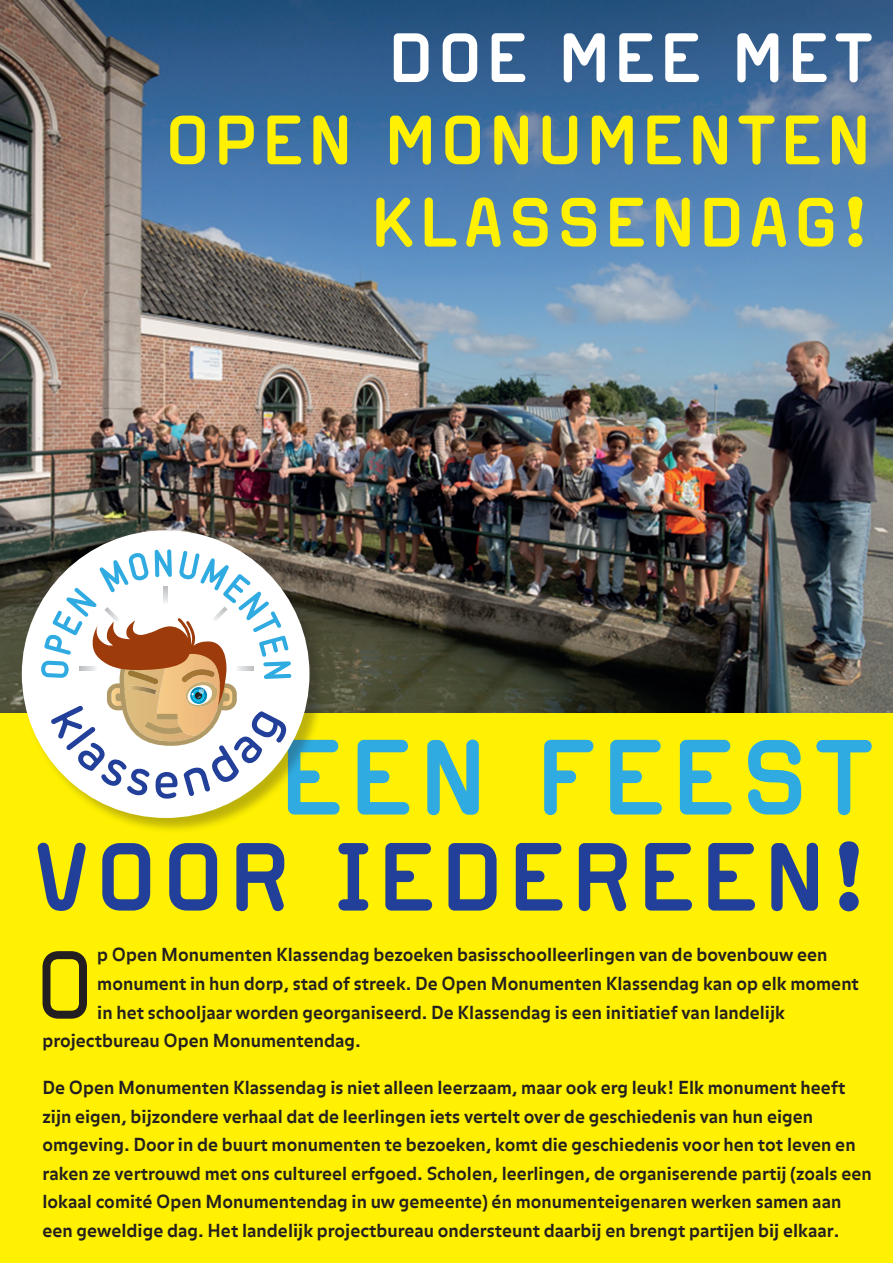
<style>
.page{position:relative;width:893px;height:1263px;background:#fff}
.page>*{position:absolute;margin:0;border:0;box-sizing:border-box;transform-origin:0 0}
.t1{font:114px "Magda Clean";color:#231f20}
.t2{font:700 82.2px/82.2px "Magda Clean";letter-spacing:.03em;color:#fff101;text-align:right}
.t3{font:700 82.2px "Magda Clean";letter-spacing:.03em;color:#fff}
.t4{font:700 17.85px/28.7px "Balance";color:#231f20}
</style>
<div class="page">
<div style="left:0;top:631px;width:893px;height:632px;background:#fff101"></div>
<img style="left:0;top:0;width:893px;height:712px">
<svg style="left:38px;top:841px;width:821px;height:70px"></svg>
<div style="left:22px;top:531px;width:304px;height:303px;background:#231f20;opacity:.3"></div>
<div style="left:22px;top:530px;width:287px;height:288px;background:#fff;border-radius:50%"></div>
<img style="left:41px;top:549px;width:831px;height:266px">
<h2 class="t3" style="left:388px;top:12px;width:486px">DOE MEE MET</h2>
<h2 class="t2" style="left:164px;top:97px;width:709px">OPEN MONUMENTEN<br>KLASSENDAG!</h2>
<h1 class="t1" style="left:32px;top:922px;width:67px">O</h1>
<p class="t4" style="left:97px;top:942px;width:732px">p Open Monumenten Klassendag bezoeken basisschoolleerlingen van de bovenbouw een</p>
<p class="t4" style="left:97px;top:970px;width:763px">monument in hun dorp, stad of streek. De Open Monumenten Klassendag kan op elk moment</p>
<p class="t4" style="left:97px;top:999px;width:689px">in het schooljaar worden georganiseerd. De Klassendag is een initiatief van landelijk</p>
<p class="t4" style="left:43px;top:1027px;width:320px">projectbureau Open Monumentendag.</p>
<p class="t4" style="left:43px;top:1074px;width:831px">De Open Monumenten Klassendag is niet alleen leerzaam, maar ook erg leuk! Elk monument heeft zijn eigen, bijzondere verhaal dat de leerlingen iets vertelt over de geschiedenis van hun eigen omgeving. Door in de buurt monumenten te bezoeken, komt die geschiedenis voor hen tot leven en raken ze vertrouwd met ons cultureel erfgoed. Scholen, leerlingen, de organiserende partij (zoals een lokaal comité Open Monumentendag in uw gemeente) én monumenteigenaren werken samen aan een geweldige dag. Het landelijk projectbureau ondersteunt daarbij en brengt partijen bij elkaar.</p>
</div>
